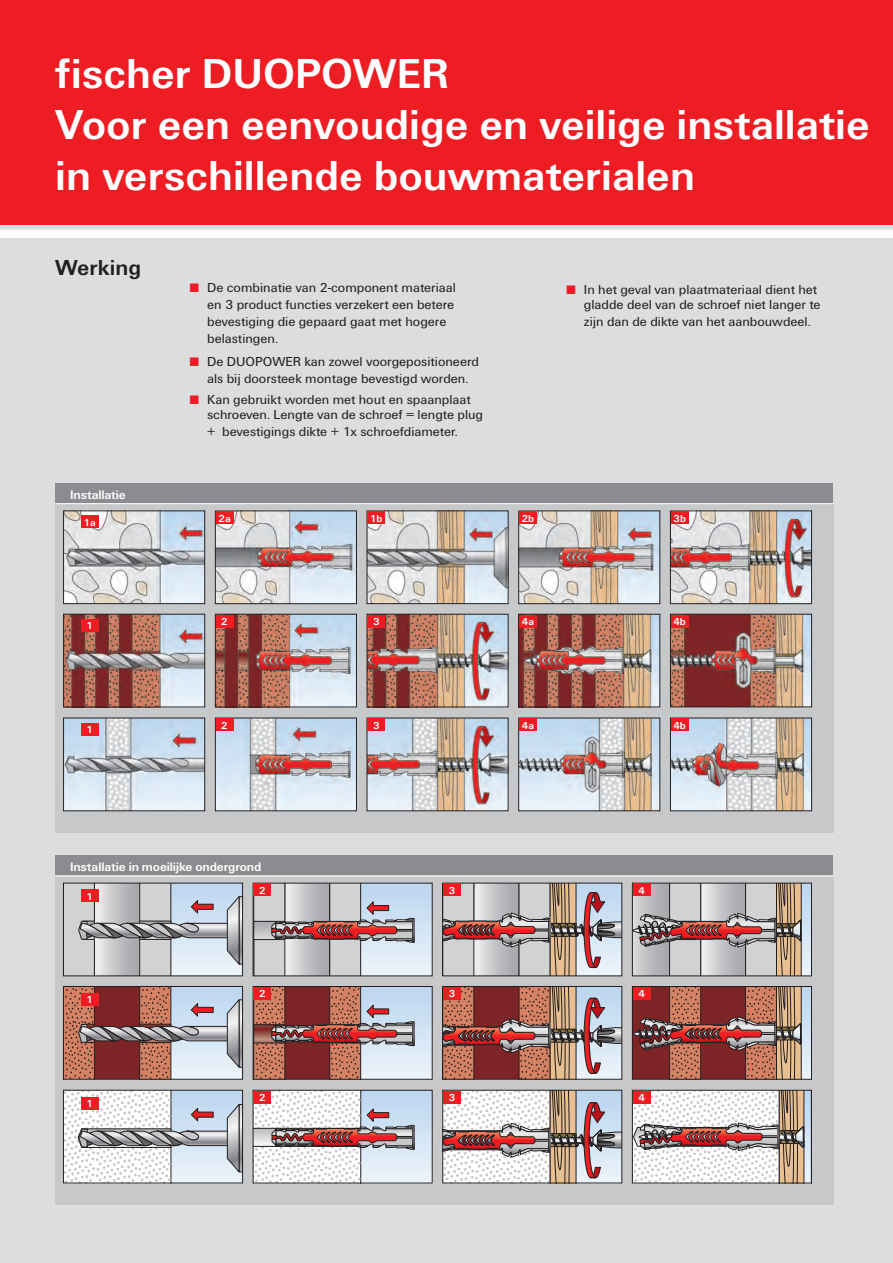
<style>
.page{position:relative;width:893px;height:1263px;background:#fff}
.page>*{position:absolute;margin:0;border:0;box-sizing:border-box;transform-origin:0 0}
.t1{font:700 43.5px/51px "Fi We";color:#fff}
.Subline{font:700 22.5px "Fi We";color:#231f20}
.Grund_mEinz__2{font:13.5px/17px "Fi We";color:#231f20}
.t2{font:700 12.75px "Fi We";letter-spacing:-.01em;color:#fff}
.t3{font:700 10.5px "Fi We";color:#fff}
.s1{font-weight:700;font-size:12.75px;color:#ee1d23}
</style>
<div class="page">
<div style="left:0;top:176px;width:893px;height:1087px;background:#dcdddf"></div>
<div style="left:0;top:0;width:893px;height:224px;background:#ee1d23"></div>
<div style="left:0;top:229px;width:893px;height:9px;background:#fff"></div>
<div style="left:55px;top:876px;width:778px;height:328px;background:#c7c8ca"></div>
<div style="left:55px;top:504px;width:778px;height:328px;background:#c7c8ca"></div>
<div style="left:55px;top:483px;width:778px;height:22px;background:#8a8c8f"></div>
<hr style="left:55px;top:503px;width:778px;height:2px;background:#fff">
<img style="left:65px;top:512px;width:138px;height:90px">
<div style="left:63px;top:510px;width:142px;height:94px;border:1px solid #231f20"></div>
<img style="left:217px;top:512px;width:138px;height:90px">
<div style="left:215px;top:510px;width:142px;height:94px;border:1px solid #231f20"></div>
<img style="left:369px;top:512px;width:137px;height:90px">
<div style="left:367px;top:510px;width:141px;height:94px;border:1px solid #231f20"></div>
<img style="left:520px;top:512px;width:138px;height:90px">
<div style="left:518px;top:510px;width:142px;height:94px;border:1px solid #231f20"></div>
<img style="left:672px;top:512px;width:138px;height:90px">
<div style="left:670px;top:510px;width:142px;height:94px;border:1px solid #231f20"></div>
<img style="left:65px;top:616px;width:138px;height:89px">
<div style="left:63px;top:614px;width:142px;height:93px;border:1px solid #231f20"></div>
<img style="left:217px;top:616px;width:138px;height:89px">
<div style="left:215px;top:614px;width:142px;height:93px;border:1px solid #231f20"></div>
<img style="left:369px;top:616px;width:137px;height:89px">
<div style="left:367px;top:614px;width:141px;height:93px;border:1px solid #231f20"></div>
<img style="left:520px;top:616px;width:138px;height:89px">
<div style="left:518px;top:614px;width:142px;height:93px;border:1px solid #231f20"></div>
<img style="left:672px;top:616px;width:138px;height:89px">
<div style="left:670px;top:614px;width:142px;height:93px;border:1px solid #231f20"></div>
<img style="left:65px;top:720px;width:138px;height:89px">
<div style="left:63px;top:718px;width:142px;height:93px;border:1px solid #231f20"></div>
<img style="left:217px;top:720px;width:138px;height:89px">
<div style="left:215px;top:718px;width:142px;height:93px;border:1px solid #231f20"></div>
<img style="left:369px;top:720px;width:137px;height:89px">
<img style="left:520px;top:720px;width:138px;height:89px">
<div style="left:518px;top:718px;width:142px;height:93px;border:1px solid #231f20"></div>
<img style="left:672px;top:720px;width:138px;height:89px">
<div style="left:670px;top:718px;width:142px;height:93px;border:1px solid #231f20"></div>
<div style="left:55px;top:856px;width:778px;height:21px;background:#8a8c8f"></div>
<hr style="left:55px;top:875px;width:778px;height:2px;background:#fff">
<svg style="left:78px;top:885px;width:162px;height:89px"></svg>
<div style="left:63px;top:883px;width:180px;height:93px;border:1px solid #231f20"></div>
<div style="left:253px;top:883px;width:179px;height:93px;background:linear-gradient(to bottom,#bbd5ef,#edf4fb)"></div>
<svg style="left:255px;top:885px;width:159px;height:89px"></svg>
<div style="left:253px;top:883px;width:180px;height:93px;border:1px solid #231f20"></div>
<svg style="left:444px;top:885px;width:176px;height:89px"></svg>
<div style="left:442px;top:883px;width:180px;height:93px;border:1px solid #231f20"></div>
<div style="left:632px;top:883px;width:179px;height:93px;background:linear-gradient(to bottom,#bbd5ef,#edf4fb)"></div>
<div style="left:800px;top:920px;width:2px;height:21px;border:1px solid #231f20"></div>
<svg style="left:634px;top:885px;width:167px;height:89px"></svg>
<div style="left:632px;top:883px;width:180px;height:93px;border:1px solid #231f20"></div>
<svg style="left:65px;top:988px;width:175px;height:89px;background:#ab8785"></svg>
<div style="left:63px;top:986px;width:180px;height:93px;border:1px solid #231f20"></div>
<div style="left:253px;top:986px;width:179px;height:93px;background:linear-gradient(to bottom,#bbd5ef,#edf4fb)"></div>
<svg style="left:255px;top:988px;width:159px;height:90px;background:#a97572"></svg>
<div style="left:253px;top:986px;width:180px;height:94px;border:1px solid #231f20"></div>
<svg style="left:443px;top:988px;width:179px;height:92px;background:#a5736c"></svg>
<div style="left:442px;top:986px;width:180px;height:93px;border:1px solid #231f20"></div>
<div style="left:632px;top:986px;width:179px;height:93px;background:linear-gradient(to bottom,#bbd5ef,#edf4fb)"></div>
<div style="left:800px;top:1023px;width:2px;height:21px;border:1px solid #231f20"></div>
<svg style="left:634px;top:988px;width:167px;height:90px;background:#99574c"></svg>
<div style="left:632px;top:986px;width:180px;height:94px;border:1px solid #231f20"></div>
<svg style="left:65px;top:1092px;width:175px;height:89px;background:#d2d5da"></svg>
<div style="left:63px;top:1090px;width:180px;height:93px;border:1px solid #231f20"></div>
<div style="left:253px;top:1090px;width:179px;height:93px;background:linear-gradient(to bottom,#bbd5ef,#edf4fb)"></div>
<svg style="left:253px;top:1092px;width:161px;height:92px;background:#d3cbcf"></svg>
<div style="left:253px;top:1090px;width:180px;height:93px;border:1px solid #231f20"></div>
<svg style="left:443px;top:1092px;width:179px;height:92px;background:#c8b9b7"></svg>
<div style="left:442px;top:1090px;width:180px;height:93px;border:1px solid #231f20"></div>
<svg style="left:632px;top:1092px;width:179px;height:92px;background:#d1c3c0"></svg>
<div style="left:632px;top:1090px;width:180px;height:93px;border:1px solid #231f20"></div>
<div style="left:81px;top:515px;width:18px;height:13px;background:#ee1d23"></div>
<div style="left:81px;top:619px;width:18px;height:13px;background:#ee1d23"></div>
<div style="left:81px;top:723px;width:18px;height:13px;background:#ee1d23"></div>
<div style="left:216px;top:511px;width:18px;height:13px;background:#ee1d23"></div>
<div style="left:367px;top:511px;width:18px;height:13px;background:#ee1d23"></div>
<div style="left:519px;top:511px;width:18px;height:13px;background:#ee1d23"></div>
<div style="left:671px;top:511px;width:18px;height:13px;background:#ee1d23"></div>
<div style="left:216px;top:614px;width:17px;height:13px;background:#ee1d23"></div>
<div style="left:216px;top:718px;width:17px;height:13px;background:#ee1d23"></div>
<div style="left:367px;top:614px;width:18px;height:13px;background:#ee1d23"></div>
<div style="left:367px;top:718px;width:18px;height:13px;background:#ee1d23"></div>
<div style="left:519px;top:614px;width:18px;height:13px;background:#ee1d23"></div>
<div style="left:519px;top:718px;width:18px;height:13px;background:#ee1d23"></div>
<div style="left:671px;top:615px;width:18px;height:12px;background:#ee1d23"></div>
<div style="left:671px;top:718px;width:18px;height:13px;background:#ee1d23"></div>
<div style="left:81px;top:889px;width:18px;height:13px;background:#ee1d23"></div>
<div style="left:253px;top:883px;width:18px;height:13px;background:#ee1d23"></div>
<div style="left:443px;top:883px;width:18px;height:13px;background:#ee1d23"></div>
<div style="left:633px;top:883px;width:18px;height:13px;background:#ee1d23"></div>
<div style="left:81px;top:993px;width:18px;height:13px;background:#ee1d23"></div>
<div style="left:253px;top:987px;width:18px;height:13px;background:#ee1d23"></div>
<div style="left:443px;top:987px;width:18px;height:13px;background:#ee1d23"></div>
<div style="left:633px;top:987px;width:18px;height:13px;background:#ee1d23"></div>
<div style="left:81px;top:1096px;width:18px;height:13px;background:#ee1d23"></div>
<div style="left:253px;top:1090px;width:18px;height:13px;background:#ee1d23"></div>
<div style="left:443px;top:1090px;width:18px;height:13px;background:#ee1d23"></div>
<div style="left:633px;top:1090px;width:18px;height:13px;background:#ee1d23"></div>
<p class="t1" style="left:55px;top:48px;width:396px">fischer DUOPOWER</p>
<p class="t1" style="left:55px;top:99px;width:816px">Voor een eenvoudige en veilige installatie in verschillende bouwmaterialen</p>
<p class="Subline" style="left:55px;top:255px;width:88px">Werking</p>
<p class="t2" style="left:70px;top:487px;width:57px">Installatie</p>
<p class="t3" style="left:84px;top:516px;width:14px">1a</p>
<p class="t3" style="left:86px;top:620px;width:8px">1</p>
<p class="t3" style="left:86px;top:724px;width:8px">1</p>
<p class="Grund_mEinz__2" style="left:207px;top:279px;width:250px;text-indent:-17px"><span class="s1">■</span> De combinatie van 2-component materiaal en 3 product functies verzekert een betere bevestiging die gepaard gaat met hogere belastingen.</p>
<p class="Grund_mEinz__2" style="left:190px;top:353px;width:290px;text-align:center"><span class="s1">■</span> De DUOPOWER kan zowel voorgepositioneerd als bij doorsteek montage bevestigd worden.</p>
<p class="Grund_mEinz__2" style="left:207px;top:393px;width:277px;line-height:14.9px;text-indent:-17px"><span class="s1">■</span> Kan gebruikt worden met hout en spaanplaat schroeven. Lengte van de schroef = lengte plug</p>
<p class="Grund_mEinz__2" style="left:207px;top:423px;width:252px">+ bevestigings dikte + 1x schroefdiameter.</p>
<p class="Grund_mEinz__2" style="left:567px;top:282px;width:255px;line-height:14.9px;text-align:right"><span class="s1">■</span> In het geval van plaatmateriaal dient het gladde deel van de schroef niet langer te</p>
<p class="Grund_mEinz__2" style="left:584px;top:313px;width:228px">zijn dan de dikte van het aanbouwdeel.</p>
<p class="t3" style="left:218px;top:512px;width:14px">2a</p>
<p class="t3" style="left:370px;top:512px;width:14px">1b</p>
<p class="t3" style="left:522px;top:512px;width:14px">2b</p>
<p class="t3" style="left:673px;top:512px;width:14px">3b</p>
<p class="t3" style="left:221px;top:616px;width:8px">2</p>
<p class="t3" style="left:221px;top:719px;width:8px">2</p>
<p class="t3" style="left:373px;top:616px;width:8px">3</p>
<p class="t3" style="left:373px;top:719px;width:8px">3</p>
<p class="t3" style="left:522px;top:616px;width:14px">4a</p>
<p class="t3" style="left:522px;top:719px;width:14px">4a</p>
<p class="t3" style="left:673px;top:616px;width:14px">4b</p>
<p class="t3" style="left:673px;top:719px;width:14px">4b</p>
<p class="t2" style="left:70px;top:859px;width:193px">Installatie in moeilijke ondergrond</p>
<p class="t3" style="left:86px;top:890px;width:8px">1</p>
<p class="t3" style="left:86px;top:994px;width:8px">1</p>
<p class="t3" style="left:86px;top:1098px;width:8px">1</p>
<p class="t3" style="left:259px;top:884px;width:8px">2</p>
<p class="t3" style="left:449px;top:884px;width:8px">3</p>
<p class="t3" style="left:638px;top:884px;width:8px">4</p>
<p class="t3" style="left:259px;top:988px;width:8px">2</p>
<p class="t3" style="left:449px;top:988px;width:8px">3</p>
<p class="t3" style="left:638px;top:988px;width:8px">4</p>
<p class="t3" style="left:259px;top:1092px;width:8px">2</p>
<p class="t3" style="left:449px;top:1091px;width:8px">3</p>
<p class="t3" style="left:638px;top:1092px;width:8px">4</p>
</div>
